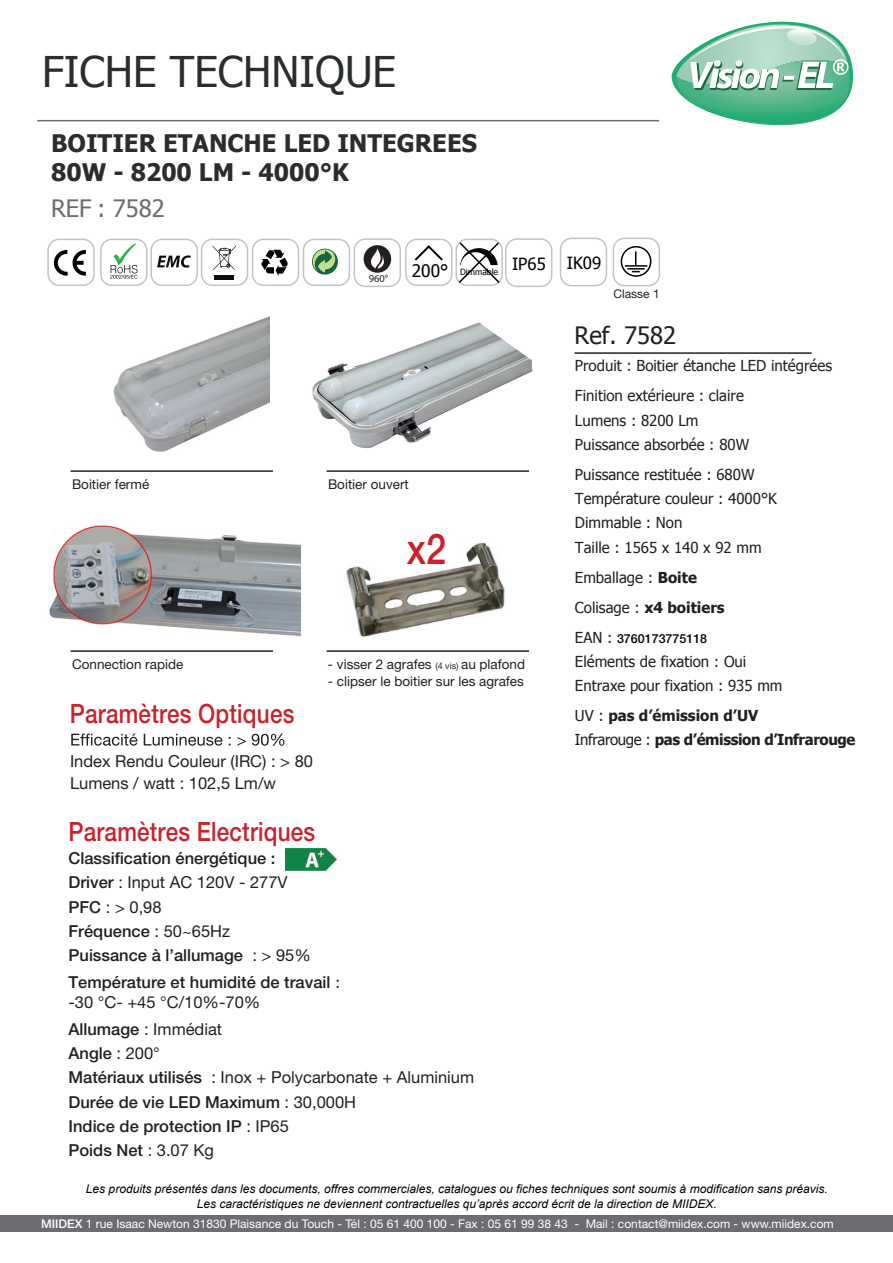
<style>
.page{position:relative;width:893px;height:1263px;background:#fff}
.page>*{position:absolute;margin:0;border:0;box-sizing:border-box;transform-origin:0 0}
.t1{font:500 42.45px "Helvetica Neue LT Std";color:#cb212b;scale:.85 1}
.t2{font:42.3px "Tahoma";color:#292d2f}
.t3{font:500 26.55px "Helvetica Neue LT Std";letter-spacing:.01em;color:#cb212b;scale:.85 1}
.t4{font:700 24.15px/28.8px "Tahoma";color:#292d2f}
.t5{font:24px "Tahoma";color:#6c6d70}
.t6{font:24px "Tahoma";color:#231f20}
.t7{font:500 16.5px/24.2px "Helvetica Neue LT Std";color:#231f20}
.t8{font:16.5px/21.6px "Helvetica Neue LT Std";color:#231f20}
.t9{font:15.15px/24.3px "Tahoma";color:#231f20}
.t10{font:700 15.15px/24.3px "Tahoma";letter-spacing:-.025em;color:#231f20}
.t11{font:13.5px "Helvetica Neue LT Std";color:#231f20}
.t12{font:500 12.45px "Helvetica Neue LT Std";color:#000}
.t13{font:italic 12px/14.4px "Arial";color:#000001;text-align:center}
.t14{font:12px "Helvetica Neue LT Std";color:#fff}
.t15{font:12px "Helvetica Neue LT Std";color:#231f20}
.t16{font:10.5px "Myriad Pro";color:#231f20}
.t17{font:8.7px "Tahoma";color:#000}
.s1{font-size:17.25px}
.s2{font-size:9px}
.s3{font-weight:400}
.s4{font-family:"Tahoma";font-weight:400;font-size:15.15px}
.s5{font-weight:700}
.s6{font-family:"Tahoma";font-weight:400;font-size:15.15px;color:#231f20}
.s7{font-weight:500}
</style>
<div class="page">
<div style="left:0;top:1215px;width:893px;height:16px;background:#6c6d70"></div>
<hr style="left:37px;top:120px;width:622px;height:1px;background:#6c6d70">
<svg style="left:672px;top:21px;width:181px;height:105px"></svg>
<svg style="left:71px;top:733px;width:213px;height:13px"></svg>
<hr style="left:575px;top:352px;width:237px;height:2px;background:#231f20">
<div style="left:303px;top:239px;width:47px;height:47px;border:1px solid #c1c4c7;border-radius:11px"></div>
<div style="left:100px;top:239px;width:48px;height:47px;border:1px solid #c1c4c7;border-radius:11px"></div>
<div style="left:47px;top:239px;width:48px;height:47px;border:1px solid #c1c4c7;border-radius:11px"></div>
<div style="left:150px;top:239px;width:48px;height:47px;border:1px solid #c1c4c7;border-radius:11px"></div>
<div style="left:201px;top:239px;width:47px;height:47px;border:1px solid #c1c4c7;border-radius:11px"></div>
<div style="left:252px;top:239px;width:47px;height:47px;border:1px solid #c1c4c7;border-radius:11px"></div>
<svg style="left:54px;top:250px;width:32px;height:26px"></svg>
<svg style="left:110px;top:243px;width:28px;height:36px"></svg>
<svg style="left:157px;top:255px;width:34px;height:13px"></svg>
<svg style="left:213px;top:245px;width:23px;height:25px"></svg>
<div style="left:214px;top:275px;width:20px;height:5px;background:#0f0c12"></div>
<svg style="left:261px;top:250px;width:27px;height:26px"></svg>
<svg style="left:312px;top:249px;width:26px;height:26px"></svg>
<div style="left:405px;top:239px;width:48px;height:47px;border:1px solid #c1c4c7;border-radius:11px"></div>
<svg style="left:415px;top:245px;width:28px;height:16px"></svg>
<div style="left:455px;top:239px;width:48px;height:47px;border:1px solid #c1c4c7;border-radius:11px"></div>
<svg style="left:457px;top:241px;width:44px;height:44px"></svg>
<div style="left:505px;top:238px;width:47px;height:49px;border:1px solid #c1c4c7;border-radius:11px"></div>
<div style="left:560px;top:238px;width:47px;height:48px;border:1px solid #c1c4c7;border-radius:11px"></div>
<div style="left:613px;top:238px;width:47px;height:48px;border:1px solid #c1c4c7;border-radius:11px"></div>
<div style="left:354px;top:238px;width:47px;height:49px;border:1px solid #c1c4c7;border-radius:11px"></div>
<div style="left:364px;top:245px;width:27px;height:28px;background:#231f20;border-radius:50%"></div>
<svg style="left:371px;top:248px;width:13px;height:21px"></svg>
<img style="left:113px;top:316px;width:157px;height:136px">
<img style="left:312px;top:322px;width:221px;height:127px">
<hr style="left:71px;top:650px;width:202px;height:2px;background:#231f20">
<hr style="left:71px;top:470px;width:202px;height:2px;background:#231f20">
<hr style="left:327px;top:470px;width:202px;height:2px;background:#231f20">
<hr style="left:327px;top:650px;width:202px;height:2px;background:#231f20">
<img style="left:346px;top:542px;width:159px;height:95px">
<img style="left:286px;top:848px;width:51px;height:22px">
<img style="left:49px;top:525px;width:251px;height:112px">
<div style="left:621px;top:246px;width:30px;height:31px;border:1px solid #000001;border-radius:50%"></div>
<hr style="left:625px;top:265px;width:22px;height:2px;background:#000001">
<svg style="left:627px;top:251px;width:18px;height:21px"></svg>
<h2 class="t2" style="left:42px;top:43px;width:356px">FICHE TECHNIQUE</h2>
<h3 class="t4" style="left:51px;top:127px;width:427px">BOITIER ETANCHE LED INTEGREES<br>80W - 8200 LM - 4000°K</h3>
<h3 class="t5" style="left:51px;top:192px;width:115px">REF : 7582</h3>
<p class="t16" style="left:369px;top:272px;width:21px">960°</p>
<p class="t17" style="left:412px;top:266px;width:191px"><span class="s1">200°</span> Dimmable <sup>IP65</sup> <sup>IK09</sup></p>
<p class="t15" style="left:613px;top:287px;width:48px">Classe 1</p>
<p class="t11" style="left:72px;top:476px;width:79px">Boitier fermé</p>
<p class="t11" style="left:328px;top:476px;width:82px">Boitier ouvert</p>
<h1 class="t1" style="left:407px;top:524px;width:48px">x2</h1>
<p class="t11" style="left:72px;top:656px;width:113px">Connection rapide</p>
<h3 class="t3" style="left:70px;top:698px;width:265px">Paramètres Optiques</h3>
<p class="t8" style="left:70px;top:750px;width:245px">Index Rendu Couleur (IRC) : &gt; 80<br>Lumens / watt : 102,5 Lm/w</p>
<h3 class="t3" style="left:69px;top:816px;width:292px">Paramètres Electriques</h3>
<p class="t11" style="left:328px;top:656px;width:199px">- visser 2 agrafes <span class="s2">(4 vis)</span> au plafond</p>
<p class="t11" style="left:328px;top:673px;width:197px">- clipser le boitier sur les agrafes</p>
<p class="t7" style="left:69px;top:846px;width:244px">Classification énergétique :<br>Driver <span class="s3">: Input AC 120V - 277V<br></span>PFC <span class="s3">: &gt; 0,98<br></span>Fréquence <span class="s3">: 50~65Hz<br></span>Puissance à l’allumage <span class="s3">: &gt; 95%</span></p>
<p class="t7" style="left:69px;top:972px;width:273px;line-height:19.8px">Température et humidité de travail <span class="s4">: </span><span class="s3">-30 °C- +45 °C/10%-70%</span></p>
<p class="t7" style="left:69px;top:1017px;width:407px">Allumage <span class="s3">: Immédiat<br></span>Angle <span class="s3">: 200°<br></span>Matériaux utilisés <span class="s3">: Inox + Polycarbonate + Aluminium<br></span>Durée de vie LED Maximum <span class="s3">: 30,000H<br></span>Indice de protection IP <span class="s3">: IP65<br></span>Poids Net <span class="s3">: 3.07 Kg</span></p>
<h3 class="t6" style="left:575px;top:320px;width:103px">Ref. 7582</h3>
<p class="t9" style="left:575px;top:350px;width:259px;line-height:30px">Produit : Boitier étanche LED intégrées<br>Finition extérieure : claire</p>
<p class="t9" style="left:575px;top:407px;width:176px">Lumens : 8200 Lm<br>Puissance absorbée : 80W</p>
<p class="t9" style="left:575px;top:462px;width:203px">Puissance restituée : 680W<br>Température couleur : 4000°K<br>Dimmable : Non<br>Taille : 1565 x 140 x 92 mm</p>
<p class="t9" style="left:575px;top:561px;width:151px;line-height:30px">Emballage : <span class="s5">Boite<br></span>Colisage : <span class="s5">x4 boitiers</span></p>
<p class="t12" style="left:575px;top:631px;width:134px"><span class="s6">EAN :</span> 3760173775118</p>
<p class="t9" style="left:575px;top:648px;width:209px">Eléments de fixation : Oui<br>Entraxe pour fixation : 935 mm</p>
<p class="t10" style="left:575px;top:702px;width:282px"><span class="s3">UV :</span> pas d’émission d’UV<br><span class="s3">Infrarouge :</span> pas d’émission d’Infrarouge</p>
<p class="t13" style="left:86px;top:1182px;width:743px">Les produits présentés dans les documents, offres commerciales, catalogues ou fiches techniques sont soumis à modification sans préavis.<br>Les caractéristiques ne deviennent contractuelles qu’après accord écrit de la direction de MIIDEX.</p>
<p class="t14" style="left:41px;top:1216px;width:794px"><span class="s7">MIIDEX</span> 1 rue Isaac Newton 31830 Plaisance du Touch - Tél : 05 61 400 100 - Fax : 05 61 99 38 43 - Mail : contact@miidex.com - www.miidex.com</p>
</div>
